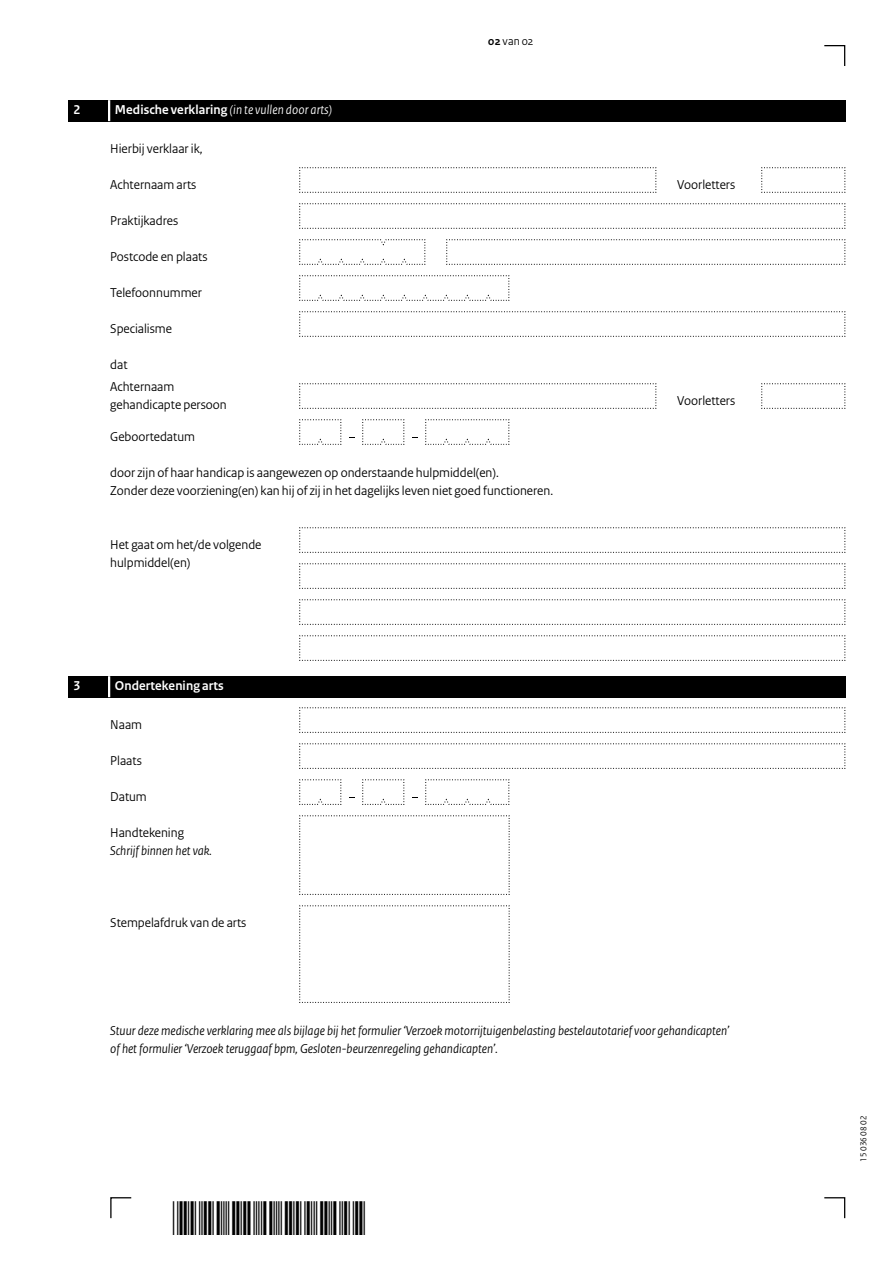
<style>
.page{position:relative;width:893px;height:1263px;background:#fff}
.page>*{position:absolute;margin:0;border:0;box-sizing:border-box;transform-origin:0 0}
.Vraag{font:13.5px/18px "Rijksoverheid Sans Heading";color:#000}
.Vraag-2{font:italic 13.5px/18px "Rijksoverheid Sans Heading";color:#000}
.KOP_D_Nummer{font:italic 13.5px "Rijksoverheid Sans Heading";letter-spacing:.01em;color:#fff}
.Vraag_12{font:13.5px/18px "Rijksoverheid Sans Heading";color:#000}
.Vraag_geen_inspring{font:13.5px "Rijksoverheid Sans Heading";color:#000}
.KOP_D_Nummer-2{font:700 13.5px "Rijksoverheid Sans Heading";letter-spacing:.01em;color:#fff}
.t1{font:12px "Rijksoverheid Sans Heading";color:#000}
.t2{font:9px "Rijksoverheid Sans Heading";color:#000}
.s1{font-weight:700}
.s2{font-weight:700;font-style:normal}
.s3{font-style:normal}
</style>
<div class="page">
<svg style="left:824px;top:1197px;width:22px;height:22px"></svg>
<svg style="left:110px;top:1197px;width:22px;height:22px"></svg>
<svg style="left:824px;top:45px;width:22px;height:21px"></svg>
<svg style="left:299px;top:167px;width:358px;height:26px"></svg>
<svg style="left:761px;top:167px;width:85px;height:26px"></svg>
<svg style="left:299px;top:203px;width:547px;height:26px"></svg>
<svg style="left:299px;top:239px;width:127px;height:26px"></svg>
<svg style="left:446px;top:239px;width:400px;height:26px"></svg>
<svg style="left:299px;top:275px;width:211px;height:26px"></svg>
<svg style="left:299px;top:311px;width:547px;height:26px"></svg>
<svg style="left:299px;top:383px;width:358px;height:26px"></svg>
<svg style="left:761px;top:383px;width:85px;height:26px"></svg>
<svg style="left:299px;top:419px;width:43px;height:26px"></svg>
<svg style="left:362px;top:419px;width:43px;height:26px"></svg>
<svg style="left:425px;top:419px;width:85px;height:26px"></svg>
<svg style="left:299px;top:527px;width:547px;height:26px"></svg>
<svg style="left:299px;top:563px;width:547px;height:26px"></svg>
<svg style="left:299px;top:599px;width:547px;height:26px"></svg>
<svg style="left:299px;top:635px;width:547px;height:26px"></svg>
<svg style="left:299px;top:707px;width:547px;height:26px"></svg>
<svg style="left:299px;top:743px;width:547px;height:26px"></svg>
<svg style="left:299px;top:779px;width:43px;height:26px"></svg>
<svg style="left:362px;top:779px;width:43px;height:26px"></svg>
<svg style="left:425px;top:779px;width:85px;height:26px"></svg>
<svg style="left:299px;top:815px;width:211px;height:80px"></svg>
<svg style="left:299px;top:905px;width:211px;height:98px"></svg>
<div style="left:68px;top:100px;width:777px;height:21px;background:#000"></div>
<hr style="left:108px;top:100px;width:2px;height:21px;background:#fff">
<div style="left:68px;top:676px;width:777px;height:21px;background:#000"></div>
<hr style="left:108px;top:676px;width:2px;height:21px;background:#fff">
<p class="t1" style="left:488px;top:34px;width:47px"><span class="s1">02</span> van 02</p>
<h2 class="KOP_D_Nummer-2" style="left:74px;top:102px;width:8px">2</h2>
<h2 class="KOP_D_Nummer" style="left:115px;top:102px;width:219px"><span class="s2">Medische verklaring</span> (in te vullen door arts)</h2>
<p class="Vraag" style="left:110px;top:140px;width:94px">Hierbij verklaar ik,</p>
<p class="Vraag" style="left:110px;top:176px;width:88px">Achternaam arts</p>
<p class="Vraag_geen_inspring" style="left:677px;top:177px;width:59px">Voorletters</p>
<p class="Vraag" style="left:110px;top:212px;width:69px">Praktijkadres</p>
<p class="Vraag" style="left:110px;top:248px;width:99px">Postcode en plaats</p>
<p class="Vraag" style="left:110px;top:284px;width:93px">Telefoonnummer</p>
<p class="Vraag" style="left:110px;top:320px;width:63px">Specialisme</p>
<p class="Vraag" style="left:110px;top:356px;width:19px">dat</p>
<p class="Vraag_12" style="left:110px;top:378px;width:118px">Achternaam gehandicapte persoon</p>
<p class="Vraag_geen_inspring" style="left:677px;top:393px;width:59px">Voorletters</p>
<p class="Vraag" style="left:110px;top:428px;width:86px">Geboortedatum</p>
<p class="Vraag" style="left:110px;top:464px;width:444px">door zijn of haar handicap is aangewezen op onderstaande hulpmiddel(en).<br>Zonder deze voorziening(en) kan hij of zij in het dagelijks leven niet goed functioneren.</p>
<p class="Vraag" style="left:110px;top:536px;width:153px">Het gaat om het/de volgende hulpmiddel(en)</p>
<h2 class="KOP_D_Nummer-2" style="left:74px;top:678px;width:8px">3</h2>
<h2 class="KOP_D_Nummer-2" style="left:115px;top:678px;width:110px">Ondertekening arts</h2>
<p class="Vraag" style="left:110px;top:716px;width:33px">Naam</p>
<p class="Vraag" style="left:110px;top:752px;width:33px">Plaats</p>
<p class="Vraag" style="left:110px;top:788px;width:38px">Datum</p>
<p class="Vraag-2" style="left:110px;top:824px;width:103px"><span class="s3">Handtekening<br></span>Schrijf binnen het vak.</p>
<p class="Vraag" style="left:110px;top:914px;width:138px">Stempelafdruk van de arts</p>
<p class="Vraag-2" style="left:110px;top:1022px;width:621px">Stuur deze medische verklaring mee als bijlage bij het formulier ‘Verzoek motorrijtuigenbelasting bestelautotarief voor gehandicapten’ of het formulier ‘Verzoek teruggaaf bpm, Gesloten-beurzenregeling gehandicapten’.</p>
<p class="t2" style="left:858px;top:1161px;width:47px;rotate:-90deg">15 036 08 02</p>
</div>
